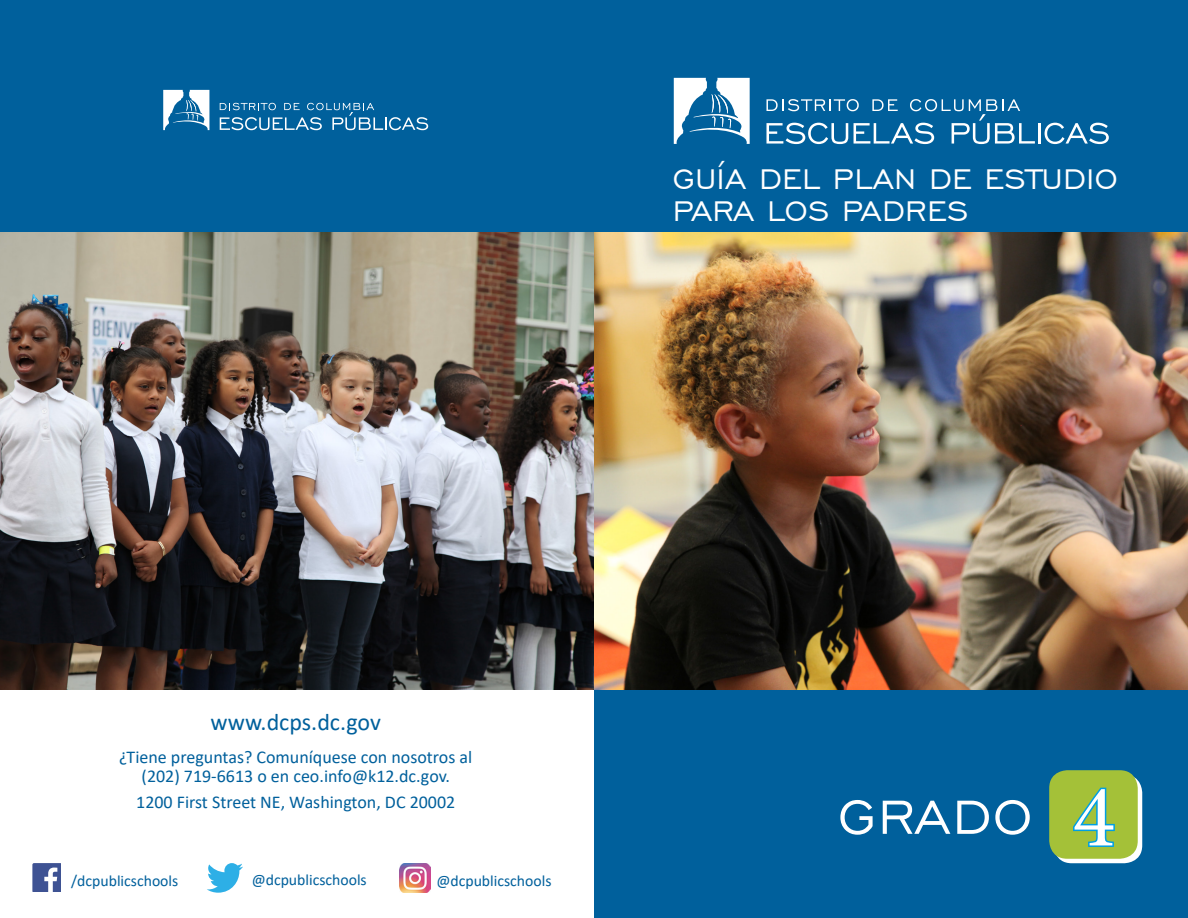
<style>
.page{position:relative;width:1188px;height:918px;background:#fff}
.page>*{position:absolute;margin:0;border:0;box-sizing:border-box;transform-origin:0 0}
.t1{font:61.5px "Engravers Gothic BT";letter-spacing:.03em;color:#fff}
.t2{font:36px/31.5px "Engravers Gothic BT";letter-spacing:.01em;color:#fff}
.t3{font:24px "Calibri";color:#00609c}
.t4{font:18px "Calibri";color:#00609c}
.t5{font:15.75px "Calibri";color:#00609c}
.s1{font-family:"Minion Pro";font-size:89.1px;color:#009fe3}
</style>
<div class="page">
<div style="left:0;top:0;width:1188px;height:233px;background:#00609c"></div>
<hr style="left:1038px;top:123px;width:2px;height:21px;background:#fff">
<svg style="left:674px;top:78px;width:76px;height:66px"></svg>
<svg style="left:766px;top:99px;width:269px;height:45px"></svg>
<svg style="left:1045px;top:123px;width:64px;height:21px"></svg>
<div style="left:594px;top:689px;width:594px;height:229px;background:#00609c"></div>
<div style="left:1054px;top:775px;width:88px;height:88px;background:#fff;border-radius:18px"></div>
<div style="left:1049px;top:770px;width:89px;height:89px;background:#a4c138;border-radius:18px"></div>
<svg style="left:163px;top:90px;width:46px;height:40px"></svg>
<svg style="left:220px;top:103px;width:208px;height:27px"></svg>
<svg style="left:32px;top:863px;width:29px;height:29px"></svg>
<svg style="left:207px;top:863px;width:36px;height:29px"></svg>
<img style="left:400px;top:863px;width:30px;height:30px">
<img style="left:0;top:232px;width:1188px;height:457px">
<h1 class="t2" style="left:673px;top:163px;width:446px">GUÍA DEL PLAN DE ESTUDIO<br>PARA LOS PADRES</h1>
<p class="t3" style="left:211px;top:705px;width:172px">www.dcps.dc.gov</p>
<p class="t4" style="left:119px;top:744px;width:355px">¿Tiene preguntas? Comuníquese con nosotros al</p>
<p class="t4" style="left:142px;top:764px;width:310px">(202) 719-6613 o en ceo.info@k12.dc.gov.</p>
<p class="t4" style="left:136px;top:790px;width:321px">1200 First Street NE, Washington, DC 20002</p>
<p class="t5" style="left:71px;top:869px;width:109px">/dcpublicschools</p>
<p class="t5" style="left:252px;top:869px;width:117px">@dcpublicschools</p>
<p class="t5" style="left:436px;top:870px;width:117px">@dcpublicschools</p>
<h2 class="t1" style="left:838px;top:783px;width:279px">GRADO <span class="s1">4</span></h2>
</div>
